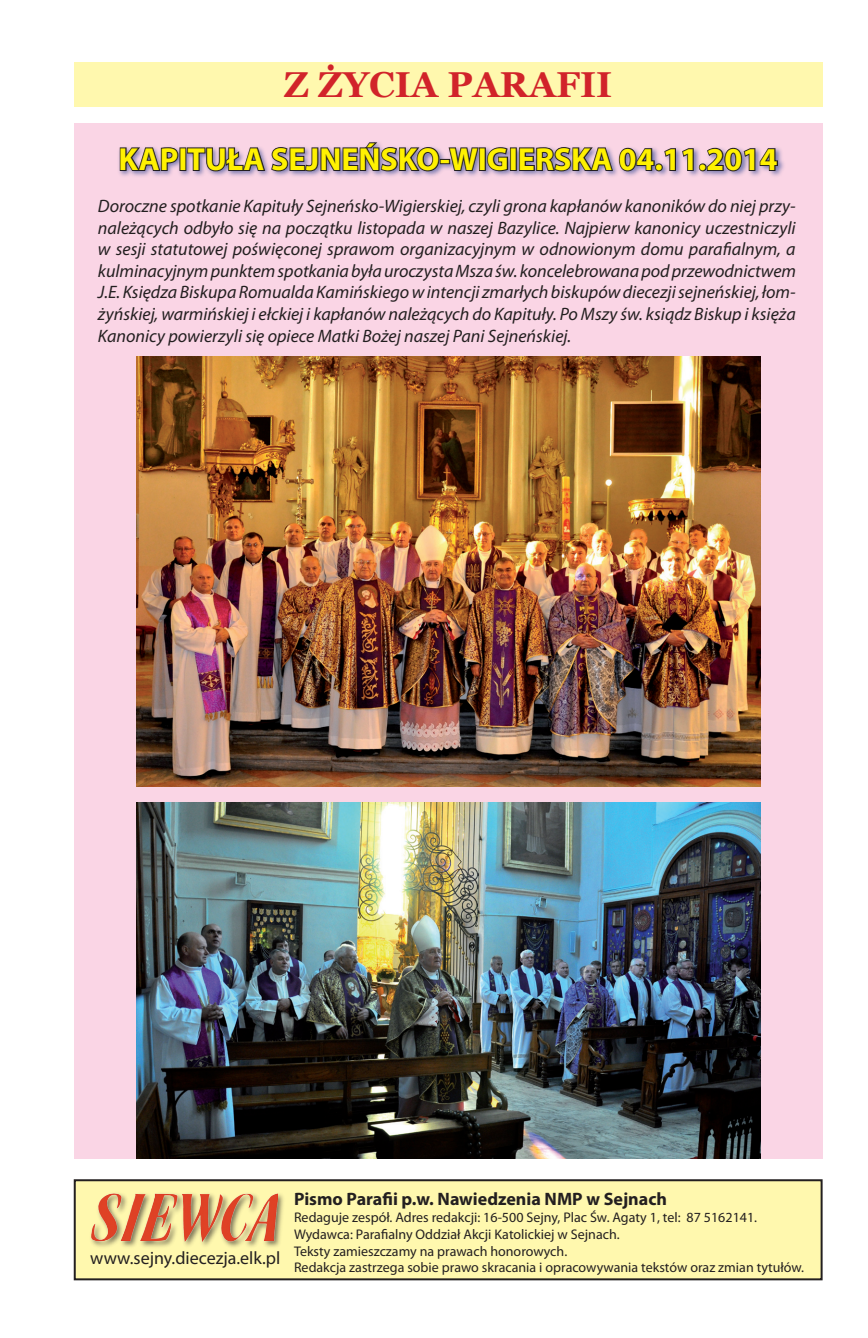
<style>
.page{position:relative;width:868px;height:1338px;background:#fff}
.page>*{position:absolute;margin:0;border:0;box-sizing:border-box;transform-origin:0 0}
.t1{font:700 36px "Georgia";color:#d1232a}
.t2{font:700 32px "Myriad Pro";color:#fff101}
.t3{font:italic 18px/21.6px "Myriad Pro";color:#231f20;text-align:justify}
.t4{font:700 18px "Myriad Pro";color:#231f20}
.t5{font:18px "Myriad Pro";color:#231f20}
.t6{font:14px/16.8px "Myriad Pro";color:#231f20}
</style>
<div class="page">
<div style="left:74px;top:62px;width:748px;height:45px;background:#fff8ae"></div>
<div style="left:75px;top:1180px;width:746px;height:99px;background:#fff8ae"></div>
<div style="left:74px;top:1179px;width:748px;height:101px;border:2px solid #231f20"></div>
<div style="left:89px;top:1190px;width:196px;height:59px;background:#231f20;opacity:.6"></div>
<img style="left:92px;top:1193px;width:185px;height:49px">
<div style="left:74px;top:123px;width:748px;height:1035px;background:#fad5e5"></div>
<div style="left:117px;top:139px;width:669px;height:40px;background:#253f8e;opacity:.6"></div>
<svg style="left:119px;top:139px;width:60px;height:33px"></svg>
<div style="left:179px;top:147px;width:7px;height:24px;border:2px solid #231f20"></div>
<svg style="left:186px;top:139px;width:254px;height:35px"></svg>
<div style="left:440px;top:159px;width:10px;height:5px;border:2px solid #231f20"></div>
<svg style="left:447px;top:139px;width:33px;height:40px"></svg>
<div style="left:479px;top:147px;width:7px;height:24px;border:2px solid #231f20"></div>
<svg style="left:486px;top:146px;width:23px;height:26px"></svg>
<div style="left:510px;top:147px;width:6px;height:24px;border:2px solid #231f20"></div>
<svg style="left:518px;top:139px;width:137px;height:33px"></svg>
<div style="left:655px;top:163px;width:7px;height:8px;border:2px solid #231f20;border-radius:50%"></div>
<svg style="left:663px;top:147px;width:31px;height:25px"></svg>
<div style="left:698px;top:163px;width:8px;height:8px;border:2px solid #231f20;border-radius:50%"></div>
<svg style="left:705px;top:147px;width:73px;height:25px;background:#84778c"></svg>
<img style="left:136px;top:356px;width:624px;height:430px">
<img style="left:136px;top:802px;width:624px;height:357px">
<h1 class="t1" style="left:284px;top:61px;width:330px">Z ŻYCIA PARAFII</h1>
<h2 class="t2" style="left:119px;top:138px;width:660px">KAPITUŁA SEJNEŃSKO-WIGIERSKA 04.11.2014</h2>
<p class="t3" style="left:98px;top:195px;width:699px">Doroczne spotkanie Kapituły Sejneńsko-Wigierskiej, czyli grona kapłanów kanoników do niej przy&shy;należących odbyło się na początku listopada w naszej Bazylice. Najpierw kanonicy uczestniczyli w sesji statutowej poświęconej sprawom organizacyjnym w odnowionym domu parafialnym, a kulminacyjnym punktem spotkania była uroczysta Msza św. koncelebrowana pod przewodnictwem J.E. Księdza Biskupa Romualda Kamińskiego w intencji zmarłych biskupów diecezji sejneńskiej, łom&shy;żyńskiej, warmińskiej i ełckiej i kapłanów należących do Kapituły. Po Mszy św. ksiądz Biskup i księża Kanonicy powierzyli się opiece Matki Bożej naszej Pani Sejneńskiej.</p>
<p class="t5" style="left:90px;top:1246px;width:191px">www.sejny.diecezja.elk.pl</p>
<p class="t4" style="left:294px;top:1187px;width:374px">Pismo Parafii p.w. Nawiedzenia NMP w Sejnach</p>
<p class="t6" style="left:294px;top:1209px;width:511px">Redaguje zespół. Adres redakcji: 16-500 Sejny, Plac Św. Agaty 1, tel: 87 5162141.<br>Wydawca: Parafialny Oddział Akcji Katolickiej w Sejnach.<br>Teksty zamieszczamy na prawach honorowych.<br>Redakcja zastrzega sobie prawo skracania i opracowywania tekstów oraz zmian tytułów.</p>
</div>
